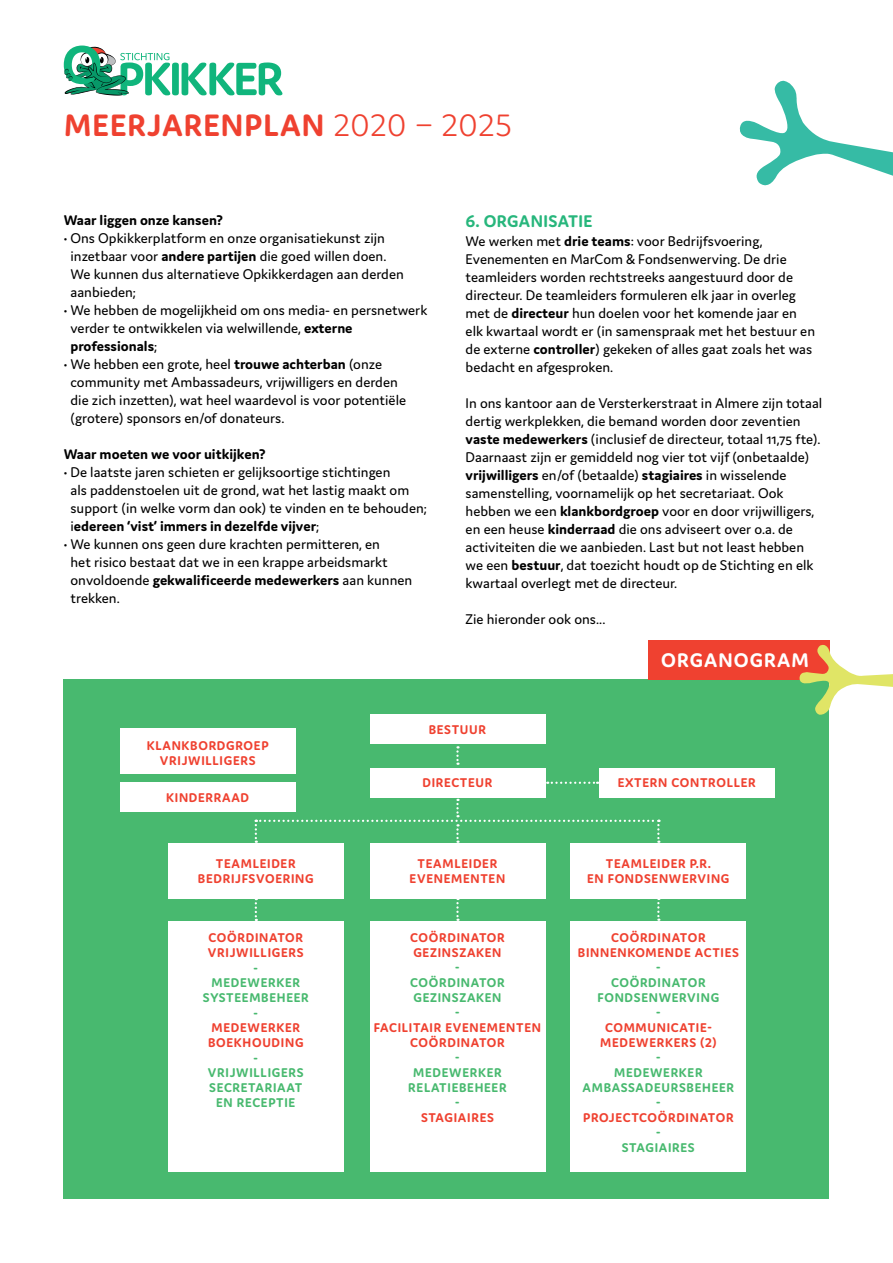
<style>
.page{position:relative;width:893px;height:1263px;background:#fff}
.page>*{position:absolute;margin:0;border:0;box-sizing:border-box;transform-origin:0 0}
.t1{font:700 33px "Domus";letter-spacing:.035em;color:#ef4130}
.t2{font:700 21px "Domus";letter-spacing:.055em;color:#fff}
.t3{font:700 18px "Domus";letter-spacing:.025em;color:#27b67c}
.t4{font:15px/18px "Domus";color:#000}
.t5{font:700 15px "Domus";color:#000}
.t6{font:700 13.5px/15px "Domus";letter-spacing:.055em;color:#ef4130;text-align:center}
.t7{font:700 13.5px/15px "Domus";letter-spacing:.055em;color:#48b96f;text-align:center}
.s1{font-weight:300}
.s2{font-weight:700}
</style>
<div class="page">
<div style="left:64px;top:679px;width:765px;height:519px;background:#48b96f"></div>
<div style="left:120px;top:728px;width:176px;height:46px;background:#fff"></div>
<div style="left:648px;top:640px;width:181px;height:40px;background:#ef4130"></div>
<svg style="left:799px;top:644px;width:94px;height:71px"></svg>
<div style="left:168px;top:843px;width:176px;height:55px;background:#fff"></div>
<div style="left:168px;top:920px;width:176px;height:251px;background:#fff"></div>
<svg style="left:255px;top:898px;width:2px;height:23px"></svg>
<div style="left:370px;top:843px;width:175px;height:55px;background:#fff"></div>
<div style="left:370px;top:920px;width:175px;height:251px;background:#fff"></div>
<svg style="left:456px;top:898px;width:3px;height:23px"></svg>
<div style="left:570px;top:843px;width:176px;height:55px;background:#fff"></div>
<div style="left:570px;top:920px;width:176px;height:251px;background:#fff"></div>
<svg style="left:657px;top:898px;width:2px;height:23px"></svg>
<div style="left:370px;top:768px;width:175px;height:29px;background:#fff"></div>
<svg style="left:255px;top:799px;width:404px;height:44px"></svg>
<div style="left:370px;top:714px;width:175px;height:30px;background:#fff"></div>
<svg style="left:456px;top:746px;width:3px;height:19px"></svg>
<div style="left:599px;top:768px;width:175px;height:29px;background:#fff"></div>
<svg style="left:547px;top:782px;width:51px;height:2px"></svg>
<div style="left:172px;top:63px;width:7px;height:32px;background:#10b57c;border-radius:3px"></div>
<svg style="left:182px;top:62px;width:100px;height:33px"></svg>
<svg style="left:64px;top:46px;width:106px;height:50px"></svg>
<svg style="left:739px;top:80px;width:154px;height:106px"></svg>
<div style="left:120px;top:782px;width:175px;height:30px;background:#fff"></div>
<h1 class="t1" style="left:64px;top:107px;width:449px">MEERJARENPLAN <span class="s1">2020 – 2025</span></h1>
<p class="t5" style="left:64px;top:212px;width:161px">Waar liggen onze kansen?</p>
<p class="t4" style="left:71px;top:229px;width:335px;text-indent:-7px">• Ons Opkikkerplatform en onze organisatiekunst zijn inzetbaar voor <span class="s2">andere partijen</span> die goed willen doen.<br>We kunnen dus alternatieve Opkikkerdagen aan derden aanbieden;</p>
<p class="t4" style="left:71px;top:301px;width:358px;text-indent:-7px">• We hebben de mogelijkheid om ons media- en persnetwerk verder te ontwikkelen via welwillende, <span class="s2">externe professionals</span>;</p>
<p class="t4" style="left:71px;top:355px;width:337px;text-indent:-7px">• We hebben een grote, heel <span class="s2">trouwe achterban</span> (onze community met Ambassadeurs, vrijwilligers en derden die zich inzetten), wat heel waardevol is voor potentiële (grotere) sponsors en/of donateurs.</p>
<p class="t5" style="left:64px;top:446px;width:203px">Waar moeten we voor uitkijken?</p>
<p class="t4" style="left:71px;top:463px;width:358px;text-indent:-7px">• De laatste jaren schieten er gelijksoortige stichtingen<br>als paddenstoelen uit de grond, wat het lastig maakt om support (in welke vorm dan ook) te vinden en te behouden; i<span class="s2">edereen ‘vist’ immers in dezelfde vijver</span>;</p>
<p class="t4" style="left:71px;top:535px;width:343px;text-indent:-7px">• We kunnen ons geen dure krachten permitteren, en<br>het risico bestaat dat we in een krappe arbeidsmarkt onvoldoende <span class="s2">gekwalificeerde medewerkers</span> aan kunnen trekken.</p>
<p class="t3" style="left:466px;top:211px;width:128px">6. ORGANISATIE</p>
<p class="t4" style="left:466px;top:232px;width:351px">We werken met <span class="s2">drie teams</span>: voor Bedrijfsvoering, Evenementen en MarCom &amp; Fondsenwerving. De drie teamleiders worden rechtstreeks aangestuurd door de directeur. De teamleiders formuleren elk jaar in overleg met de <span class="s2">directeur</span> hun doelen voor het komende jaar en elk kwartaal wordt er (in samenspraak met het bestuur en de externe <span class="s2">controller</span>) gekeken of alles gaat zoals het was bedacht en afgesproken.</p>
<p class="t4" style="left:466px;top:394px;width:358px">In ons kantoor aan de Versterkerstraat in Almere zijn totaal dertig werkplekken, die bemand worden door zeventien <span class="s2">vaste medewerkers</span> (inclusief de directeur, totaal 11,75 fte).<br>Daarnaast zijn er gemiddeld nog vier tot vijf (onbetaalde) <span class="s2">vrijwilligers</span> en/of (betaalde) <span class="s2">stagiaires</span> in wisselende samenstelling, voornamelijk op het secretariaat. Ook hebben we een <span class="s2">klankbordgroep</span> voor en door vrijwilligers, en een heuse <span class="s2">kinderraad</span> die ons adviseert over o.a. de activiteiten die we aanbieden. Last but not least hebben we een <span class="s2">bestuur</span>, dat toezicht houdt op de Stichting en elk kwartaal overlegt met de directeur.</p>
<p class="t4" style="left:466px;top:610px;width:141px">Zie hieronder ook ons...</p>
<h2 class="t2" style="left:661px;top:648px;width:149px">ORGANOGRAM</h2>
<p class="t6" style="left:147px;top:738px;width:123px">KLANKBORDGROEP<br>VRIJWILLIGERS</p>
<p class="t6" style="left:166px;top:790px;width:85px">KINDERRAAD</p>
<p class="t6" style="left:198px;top:856px;width:117px">TEAMLEIDER<br>BEDRIJFSVOERING</p>
<p class="t6" style="left:208px;top:930px;width:97px;text-align:left">COÖRDINATOR<br>VRIJWILLIGERS</p>
<p class="t7" style="left:203px;top:960px;width:107px">-<br>MEDEWERKER<br>SYSTEEMBEHEER -</p>
<p class="t6" style="left:208px;top:1020px;width:97px;text-align:left">MEDEWERKER<br>BOEKHOUDING</p>
<p class="t7" style="left:208px;top:1050px;width:97px">-<br>VRIJWILLIGERS<br>SECRETARIAAT<br>EN RECEPTIE</p>
<p class="t6" style="left:429px;top:722px;width:59px">BESTUUR</p>
<p class="t6" style="left:422px;top:775px;width:72px">DIRECTEUR</p>
<p class="t6" style="left:618px;top:775px;width:139px">EXTERN CONTROLLER</p>
<p class="t6" style="left:410px;top:856px;width:97px">TEAMLEIDER<br>EVENEMENTEN</p>
<p class="t6" style="left:587px;top:856px;width:144px">TEAMLEIDER P.R.<br>EN FONDSENWERVING</p>
<p class="t6" style="left:410px;top:930px;width:96px;text-align:left">COÖRDINATOR<br>GEZINSZAKEN</p>
<p class="t7" style="left:410px;top:960px;width:96px">-<br>COÖRDINATOR<br>GEZINSZAKEN -</p>
<p class="t6" style="left:374px;top:1020px;width:169px">FACILITAIR EVENEMENTEN<br>COÖRDINATOR</p>
<p class="t7" style="left:408px;top:1050px;width:100px">-<br>MEDEWERKER<br>RELATIEBEHEER -</p>
<p class="t6" style="left:421px;top:1110px;width:74px">STAGIAIRES</p>
<p class="t6" style="left:578px;top:930px;width:163px">COÖRDINATOR<br>BINNENKOMENDE ACTIES</p>
<p class="t7" style="left:597px;top:960px;width:123px">-<br>COÖRDINATOR<br>FONDSENWERVING -</p>
<p class="t6" style="left:600px;top:1020px;width:118px">COMMUNICATIE-<br>MEDEWERKERS (2)</p>
<p class="t7" style="left:583px;top:1050px;width:153px">-<br>MEDEWERKER<br>AMBASSADEURSBEHEER -</p>
<p class="t6" style="left:583px;top:1110px;width:152px">PROJECTCOÖRDINATOR</p>
<p class="t7" style="left:622px;top:1125px;width:74px">-<br>STAGIAIRES</p>
</div>
